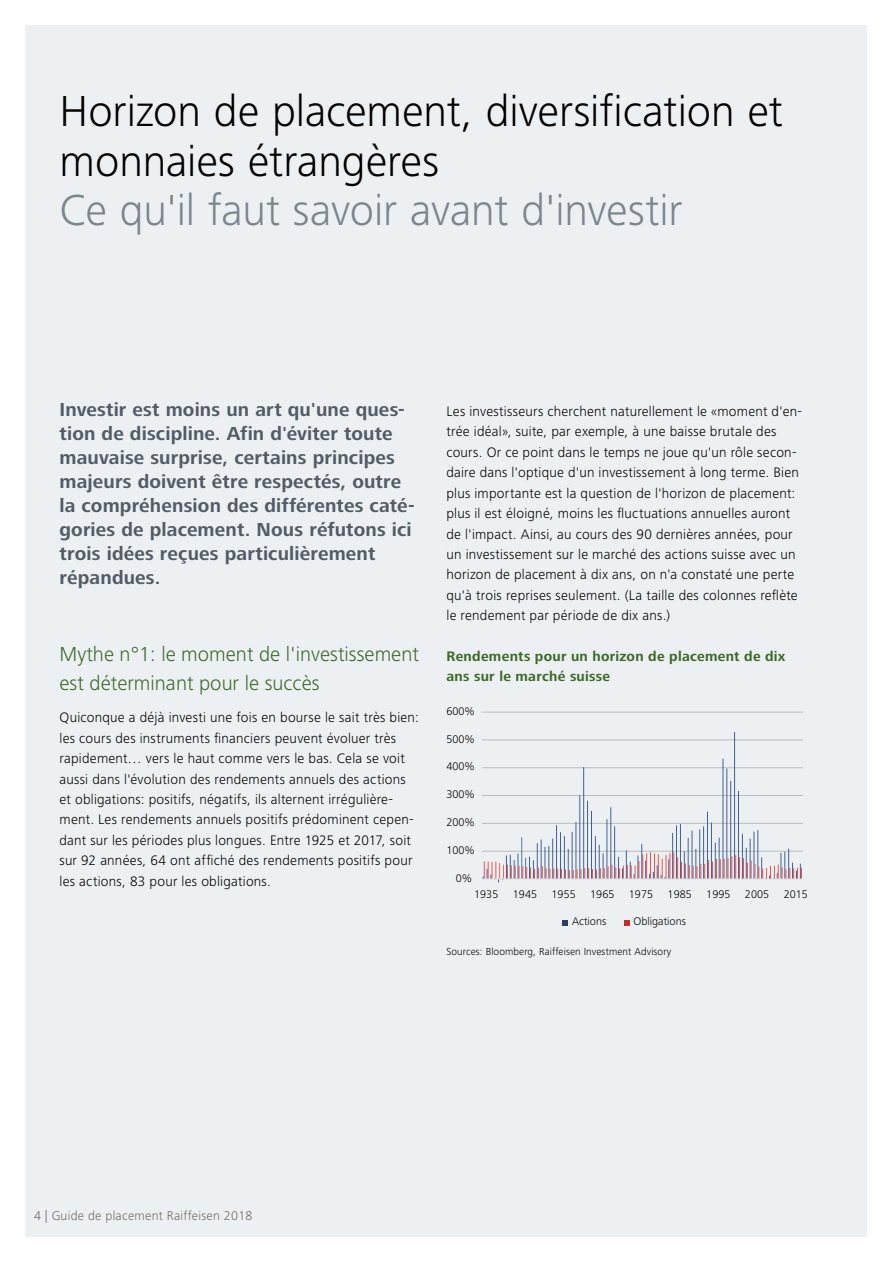
<style>
.page{position:relative;width:893px;height:1263px;background:#fff}
.page>*{position:absolute;margin:0;border:0;box-sizing:border-box;transform-origin:0 0}
.t1{font:300 45px/49.5px "Frutiger Next LT";color:#000}
.t2{font:300 45px "Frutiger Next LT";letter-spacing:-.005em;color:#7b858b}
.t3{font:300 21px/28.5px "Frutiger Next LT";color:#3b6827}
.t4{font:700 19.5px/24px "Frutiger Next LT";letter-spacing:.01em;color:#535b65}
.t5{font:300 14.25px/20.4px "Frutiger Next LT";letter-spacing:.015em;color:#000}
.t6{font:700 14.25px/20.4px "Frutiger Next LT";letter-spacing:.02em;color:#3b6827}
.t7{font:300 13.2px "Frutiger Next LT";letter-spacing:.02em;color:#6d6a63}
.t8{font:300 11.4px "Frutiger Next LT";color:#000}
.t9{font:300 10.5px "Frutiger Next LT";letter-spacing:.01em;color:#000}
</style>
<div class="page">
<div style="left:26px;top:26px;width:841px;height:1211px;background:#edf0f3"></div>
<hr style="left:482px;top:851px;width:321px;height:1px;background:#bcbcba">
<hr style="left:482px;top:823px;width:321px;height:1px;background:#bcbcba">
<hr style="left:482px;top:795px;width:321px;height:1px;background:#bcbcba">
<hr style="left:482px;top:767px;width:321px;height:1px;background:#bcbcba">
<hr style="left:482px;top:739px;width:321px;height:1px;background:#bcbcba">
<hr style="left:482px;top:712px;width:321px;height:1px;background:#bcbcba">
<svg style="left:483px;top:732px;width:318px;height:150px"></svg>
<svg style="left:484px;top:852px;width:318px;height:26px"></svg>
<hr style="left:482px;top:878px;width:321px;height:1px;background:#dcdcdb">
<svg style="left:563px;top:920px;width:5px;height:5px"></svg>
<svg style="left:624px;top:920px;width:5px;height:5px"></svg>
<h1 class="t1" style="left:60px;top:87px;width:725px">Horizon de placement, diversification et monnaies étrangères</h1>
<h1 class="t2" style="left:60px;top:185px;width:624px">Ce qu'il faut savoir avant d'investir</h1>
<p class="t4" style="left:60px;top:398px;width:357px">Investir est moins un art qu'une ques&shy;tion de discipline. Afin d'éviter toute mauvaise surprise, certains principes majeurs doivent être respectés, outre la compréhension des différentes caté&shy;gories de placement. Nous réfutons ici trois idées reçues particulièrement répandues.</p>
<h2 class="t3" style="left:60px;top:640px;width:361px">Mythe n°1: le moment de l'investissement est déterminant pour le succès</h2>
<p class="t5" style="left:60px;top:707px;width:361px">Quiconque a déjà investi une fois en bourse le sait très bien: les cours des instruments financiers peuvent évoluer très rapidement… vers le haut comme vers le bas. Cela se voit aussi dans l'évolution des rendements annuels des actions et obligations: positifs, négatifs, ils alternent irrégulière&shy;ment. Les rendements annuels positifs prédominent cepen&shy;dant sur les périodes plus longues. Entre 1925 et 2017, soit sur 92 années, 64 ont affiché des rendements positifs pour les actions, 83 pour les obligations.</p>
<p class="t5" style="left:446px;top:401px;width:357px">Les investisseurs cherchent naturellement le «moment d'en&shy;trée idéal», suite, par exemple, à une baisse brutale des cours. Or ce point dans le temps ne joue qu'un rôle secon&shy;daire dans l'optique d'un investissement à long terme. Bien plus importante est la question de l'horizon de placement: plus il est éloigné, moins les fluctuations annuelles auront de l'impact. Ainsi, au cours des 90 dernières années, pour un investissement sur le marché des actions suisse avec un horizon de placement à dix ans, on n'a constaté une perte qu'à trois reprises seulement. (La taille des colonnes reflète le rendement par période de dix ans.)</p>
<p class="t6" style="left:446px;top:646px;width:340px">Rendements pour un horizon de placement de dix ans sur le marché suisse</p>
<p class="t8" style="left:446px;top:705px;width:29px">600%</p>
<p class="t8" style="left:446px;top:732px;width:29px">500%</p>
<p class="t8" style="left:446px;top:760px;width:29px">400%</p>
<p class="t8" style="left:446px;top:788px;width:29px">300%</p>
<p class="t8" style="left:446px;top:816px;width:29px">200%</p>
<p class="t8" style="left:446px;top:844px;width:29px">100%</p>
<p class="t8" style="left:456px;top:871px;width:17px">0%</p>
<p class="t8" style="left:474px;top:888px;width:26px">1935</p>
<p class="t8" style="left:513px;top:888px;width:26px">1945</p>
<p class="t8" style="left:551px;top:888px;width:26px">1955</p>
<p class="t8" style="left:590px;top:888px;width:26px">1965</p>
<p class="t8" style="left:629px;top:888px;width:26px">1975</p>
<p class="t8" style="left:668px;top:888px;width:26px">1985</p>
<p class="t8" style="left:706px;top:888px;width:26px">1995</p>
<p class="t8" style="left:745px;top:888px;width:26px">2005</p>
<p class="t8" style="left:784px;top:888px;width:26px">2015</p>
<p class="t8" style="left:572px;top:915px;width:36px">Actions</p>
<p class="t8" style="left:633px;top:915px;width:54px">Obligations</p>
<p class="t9" style="left:446px;top:945px;width:226px">Sources: Bloomberg, Raiffeisen Investment Advisory</p>
<p class="t7" style="left:34px;top:1209px;width:220px">4 | Guide de placement Raiffeisen 2018</p>
</div>
